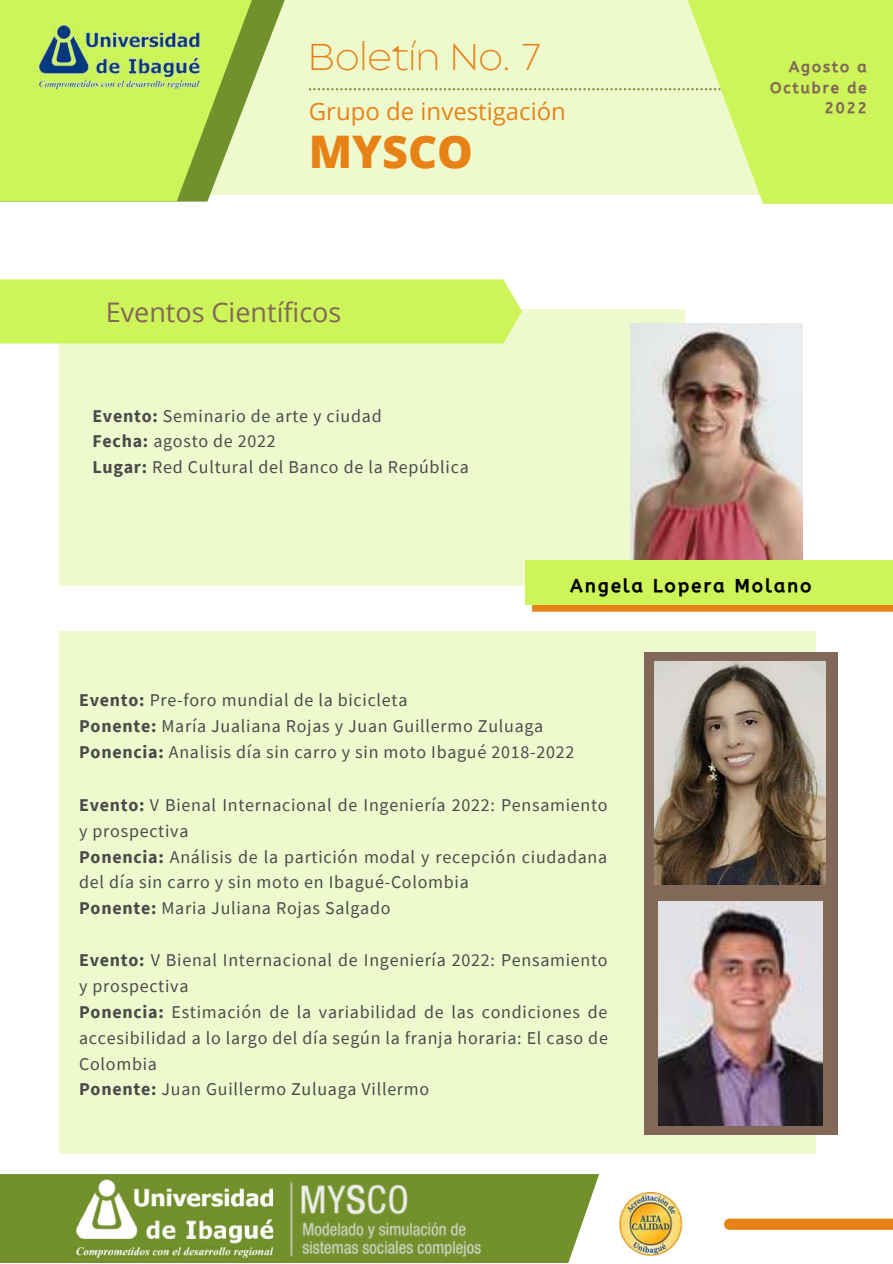
<style>
.page{position:relative;width:893px;height:1264px;background:#fff}
.page>*{position:absolute;margin:0;border:0;box-sizing:border-box;transform-origin:0 0}
.t1{font:800 45px "Open Sans";color:#e78217}
.t2{font:200 37.2px "Balgin";letter-spacing:.005em;color:#e78217}
.t3{font:27px "Open Sans";color:#816859}
.t4{font:24px "Open Sans";color:#e78217}
.t5{font:18px/25.8px "Source Sans Pro";letter-spacing:.04em;color:#4a4a4a}
.t6{font:18px "CA Generated";letter-spacing:.135em;color:#000}
.t7{font:15px/20.2px "CA Generated";letter-spacing:.135em;color:#816859;text-align:right}
.s1{font-weight:700}
</style>
<div class="page">
<div style="left:59px;top:631px;width:757px;height:523px;background:#eeface"></div>
<div style="left:59px;top:309px;width:625px;height:276px;background:#eeface"></div>
<svg style="left:532px;top:604px;width:360px;height:7px;background:#e39220"></svg>
<div style="left:525px;top:560px;width:367px;height:44px;background:#cdf458"></div>
<img style="left:630px;top:323px;width:172px;height:236px">
<div style="left:0;top:279px;width:522px;height:64px;background:#cdf458"></div>
<div style="left:729px;top:1218px;width:163px;height:11px;background:#e78217"></div>
<img style="left:619px;top:1192px;width:64px;height:63px">
<svg style="left:0;top:1174px;width:599px;height:88px;background:#7d983c"></svg>
<img style="left:285px;top:1175px;width:204px;height:87px">
<img style="left:72px;top:1176px;width:212px;height:83px">
<div style="left:644px;top:652px;width:193px;height:482px;background:#816859"></div>
<img style="left:654px;top:661px;width:171px;height:224px">
<img style="left:658px;top:901px;width:164px;height:224px">
<svg style="left:0;top:0;width:303px;height:202px;background:#e8f5c7"></svg>
<svg style="left:309px;top:0;width:583px;height:204px;background:#e4f8ad"></svg>
<svg style="left:0;top:0;width:272px;height:201px;background:#c4e660"></svg>
<img style="left:32px;top:26px;width:174px;height:62px">
<h2 class="t2" style="left:309px;top:42px;width:235px">Boletín No. 7</h2>
<p class="t7" style="left:770px;top:57px;width:98px">Agosto a<br>Octubre de</p>
<h3 class="t4" style="left:309px;top:94px;width:259px">Grupo de investigación</h3>
<p class="t7" style="left:824px;top:98px;width:44px">2022</p>
<h1 class="t1" style="left:309px;top:120px;width:166px">MYSCO</h1>
<h3 class="t3" style="left:106px;top:293px;width:237px">Eventos Científicos</h3>
<p class="t5" style="left:92px;top:402px;width:378px"><span class="s1">Evento:</span> Seminario de arte y ciudad<br><span class="s1">Fecha:</span> agosto de 2022<br><span class="s1">Lugar:</span> Red Cultural del Banco de la República</p>
<p class="t6" style="left:570px;top:575px;width:242px">Angela Lopera Molano</p>
<p class="t5" style="left:79px;top:687px;width:496px"><span class="s1">Evento:</span> Pre-foro mundial de la bicicleta<br><span class="s1">Ponente:</span> María Jualiana Rojas y Juan Guillermo Zuluaga<br><span class="s1">Ponencia:</span> Analisis día sin carro y sin moto Ibagué 2018-2022</p>
<p class="t5" style="left:79px;top:791px;width:530px"><span class="s1">Evento:</span> V Bienal Internacional de Ingeniería 2022: Pensamiento y prospectiva<br><span class="s1">Ponencia:</span> Análisis de la partición modal y recepción ciudadana del día sin carro y sin moto en Ibagué-Colombia<br><span class="s1">Ponente:</span> Maria Juliana Rojas Salgado</p>
<p class="t5" style="left:79px;top:946px;width:530px"><span class="s1">Evento:</span> V Bienal Internacional de Ingeniería 2022: Pensamiento y prospectiva<br><span class="s1">Ponencia:</span> Estimación de la variabilidad de las condiciones de accesibilidad a lo largo del día según la franja horaria: El caso de Colombia<br><span class="s1">Ponente:</span> Juan Guillermo Zuluaga Villermo</p>
</div>
